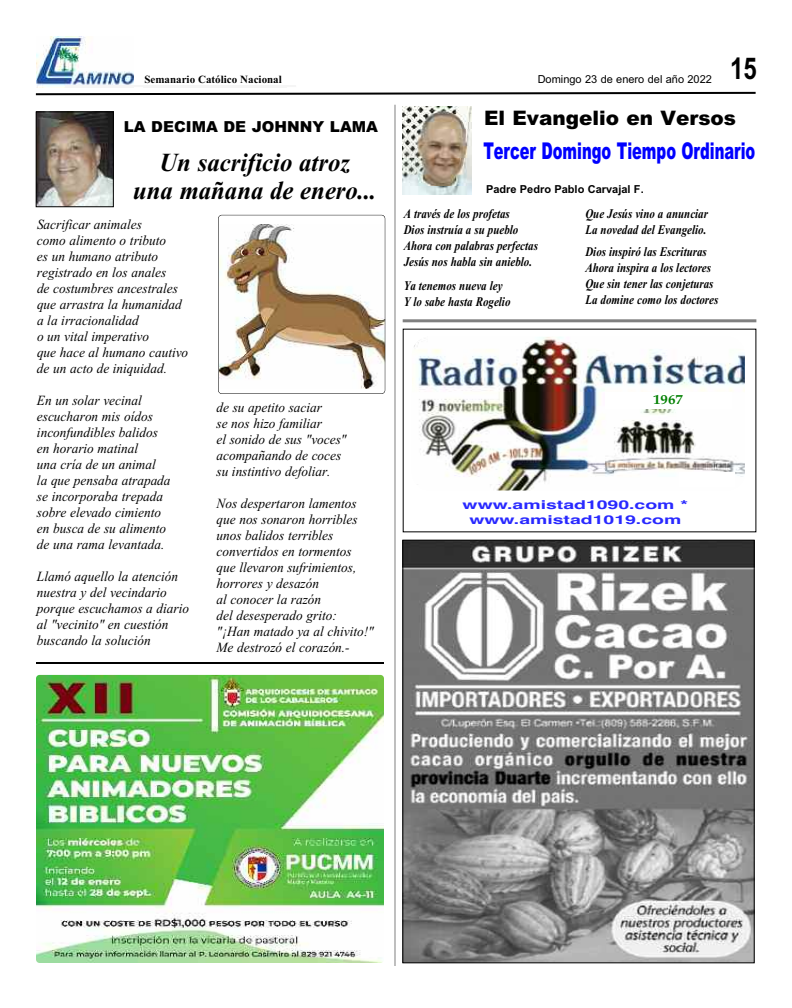
<style>
.page{position:relative;width:792px;height:1008px;background:#fff}
.page>*{position:absolute;margin:0;border:0;box-sizing:border-box;transform-origin:0 0}
.t1{font:700 30px "Arial";color:#000;scale:.8 1}
.t2{font:italic 700 26px/28px "Times New Roman";color:#000;text-align:center;scale:.95 1}
.t3{font:900 23.1px "Arial";color:#00f;scale:.63 1}
.t4{font:900 20px "Arial";color:#000}
.t5{font:900 15.2px "Arial";color:#000}
.t6{font:italic 14px/16px "Times New Roman";color:#000;scale:.95 1}
.t7{font:700 13.6px "Palatino";color:#008000;scale:1.1 1}
.t8{font:italic 700 13.2px/16px "Times New Roman";color:#000;scale:.83 1}
.t9{font:700 12.2px/15px "Helvetica";color:#2929ff;text-align:center;scale:1.59 1}
.t10{font:11px "Arial";color:#000}
.t11{font:700 11px "Times New Roman";color:#000}
.t12{font:11px "Arial Bold MT OTF";color:#000}
</style>
<div class="page">
<img style="left:36px;top:36px;width:98px;height:49px">
<svg style="left:35px;top:85px;width:721px;height:11px"></svg>
<hr style="left:143px;top:85px;width:144px;height:2px;background:#f5f5f5">
<img style="left:65px;top:85px;width:69px;height:2px">
<hr style="left:394px;top:105px;width:1px;height:861px;background:#808080">
<hr style="left:403px;top:319px;width:353px;height:3px;background:#808080">
<img style="left:405px;top:542px;width:347px;height:419px">
<div style="left:403px;top:540px;width:351px;height:423px;border:1px solid #000"></div>
<img style="left:38px;top:114px;width:74px;height:91px">
<div style="left:36px;top:112px;width:78px;height:95px;border:1px solid #000"></div>
<img style="left:403px;top:107px;width:68px;height:87px">
<img style="left:220px;top:224px;width:163px;height:164px">
<div style="left:218px;top:215px;width:167px;height:179px;border:1px solid #000;border-radius:4px"></div>
<img style="left:412px;top:337px;width:333px;height:154px;border-radius:18px">
<div style="left:605px;top:392px;width:126px;height:17px;background:#fff"></div>
<div style="left:680px;top:473px;width:55px;height:14px;background:#fff"></div>
<hr style="left:36px;top:662px;width:348px;height:2px;background:#000">
<img style="left:36px;top:675px;width:348px;height:288px;border-radius:4px">
<p class="t11" style="left:144px;top:72px;width:139px">Semanario Católico Nacional</p>
<p class="t10" style="left:538px;top:73px;width:176px">Domingo 23 de enero del año 2022</p>
<h1 class="t1" style="left:730px;top:51px;width:35px">15</h1>
<p class="t5" style="left:124px;top:117px;width:256px">LA DECIMA DE JOHNNY LAMA</p>
<h2 class="t2" style="left:133px;top:148px;width:258px">Un sacrificio atroz<br>una mañana de enero...</h2>
<h3 class="t4" style="left:484px;top:107px;width:254px">El Evangelio en Versos</h3>
<h3 class="t3" style="left:483px;top:137px;width:433px">Tercer Domingo Tiempo Ordinario</h3>
<p class="t12" style="left:486px;top:183px;width:159px">Padre Pedro Pablo Carvajal F.</p>
<p class="t6" style="left:37px;top:216px;width:161px">Sacrificar animales<br>como alimento o tributo<br>es un humano atributo registrado en los anales<br>de costumbres ancestrales que arrastra la humanidad a la irracionalidad<br>o un vital imperativo<br>que hace al humano cautivo de un acto de iniquidad.</p>
<p class="t6" style="left:37px;top:392px;width:142px">En un solar vecinal escucharon mis oídos inconfundibles balidos en horario matinal<br>una cría de un animal<br>la que pensaba atrapada se incorporaba trepada sobre elevado cimiento en busca de su alimento de una rama levantada.</p>
<p class="t6" style="left:37px;top:568px;width:162px">Llamó aquello la atención nuestra y del vecindario porque escuchamos a diario al "vecinito" en cuestión buscando la solución</p>
<p class="t8" style="left:404px;top:205px;width:163px">A través de los profetas<br>Dios instruía a su pueblo<br>Ahora con palabras perfectas<br>Jesús nos habla sin anieblo.</p>
<p class="t8" style="left:404px;top:277px;width:130px">Ya tenemos nueva ley<br>Y lo sabe hasta Rogelio</p>
<p class="t8" style="left:585px;top:205px;width:149px">Que Jesús vino a anunciar<br>La novedad del Evangelio.</p>
<p class="t8" style="left:585px;top:243px;width:162px">Dios inspiró las Escrituras<br>Ahora inspira a los lectores<br>Que sin tener las conjeturas<br>La domine como los doctores</p>
<p class="t7" style="left:653px;top:391px;width:29px">1967</p>
<p class="t6" style="left:216px;top:399px;width:138px">de su apetito saciar<br>se nos hizo familiar<br>el sonido de sus "voces" acompañando de coces su instintivo defoliar.</p>
<p class="t6" style="left:216px;top:495px;width:167px">Nos despertaron lamentos que nos sonaron horribles unos balidos terribles convertidos en tormentos que llevaron sufrimientos, horrores y desazón<br>al conocer la razón<br>del desesperado grito: "¡Han matado ya al chivito!"<br>Me destrozó el corazón.-</p>
<p class="t9" style="left:463px;top:498px;width:143px">www.amistad1090.com * www.amistad1019.com</p>
</div>
